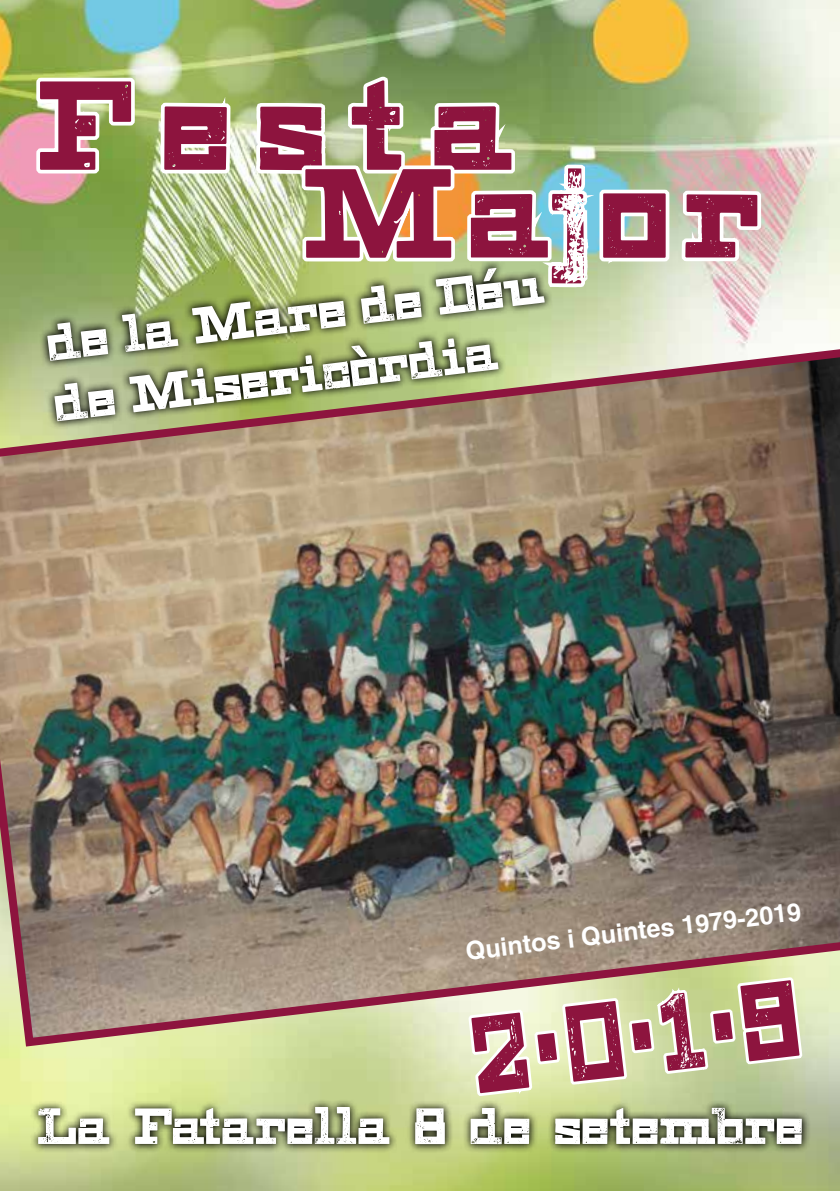
<style>
.page{position:relative;width:840px;height:1191px;background:#fff}
.page>*{position:absolute;margin:0;border:0;box-sizing:border-box;transform-origin:0 0}
.t1{font:126.2px "HWT Geometric Shopworn";letter-spacing:.145em;color:#8d143e}
.t2{font:108.4px "HWT Geometric Shopworn";color:#8d143e;scale:.79 1}
.t3{font:50.6px/60.8px "HWT Geometric Shopworn";color:#fff}
.t4{font:700 25.2px "Helvetica";color:#fff}
</style>
<div class="page">
<img style="left:0;top:0;width:839px;height:1191px">
<svg style="left:33px;top:74px;width:105px;height:103px"></svg>
<svg style="left:157px;top:99px;width:78px;height:78px"></svg>
<svg style="left:465px;top:1051px;width:340px;height:140px;background:#c3d196"></svg>
<svg style="left:39px;top:259px;width:213px;height:83px;background:#819459"></svg>
<svg style="left:30px;top:1098px;width:780px;height:55px;background:#80895c"></svg>
<img style="left:0;top:342px;width:839px;height:709px">
<img style="left:252px;top:73px;width:520px;height:433px">
<h1 class="t1" style="left:37px;top:47px;width:479px">Festa</h1>
<h1 class="t1" style="left:302px;top:135px;width:459px">Major</h1>
<p class="t3" style="left:43px;top:313px;width:502px;rotate:-7deg">de la Mare de Déu de Misericòrdia</p>
<p class="t4" style="left:463px;top:936px;width:339px;rotate:-7deg">Quintos i Quintes 1979-2019</p>
<h2 class="t2" style="left:465px;top:989px;width:414px;rotate:-7deg">2•0•1•9</h2>
<p class="t3" style="left:37px;top:1094px;width:767px">La Fatarella 8 de setembre</p>
</div>
